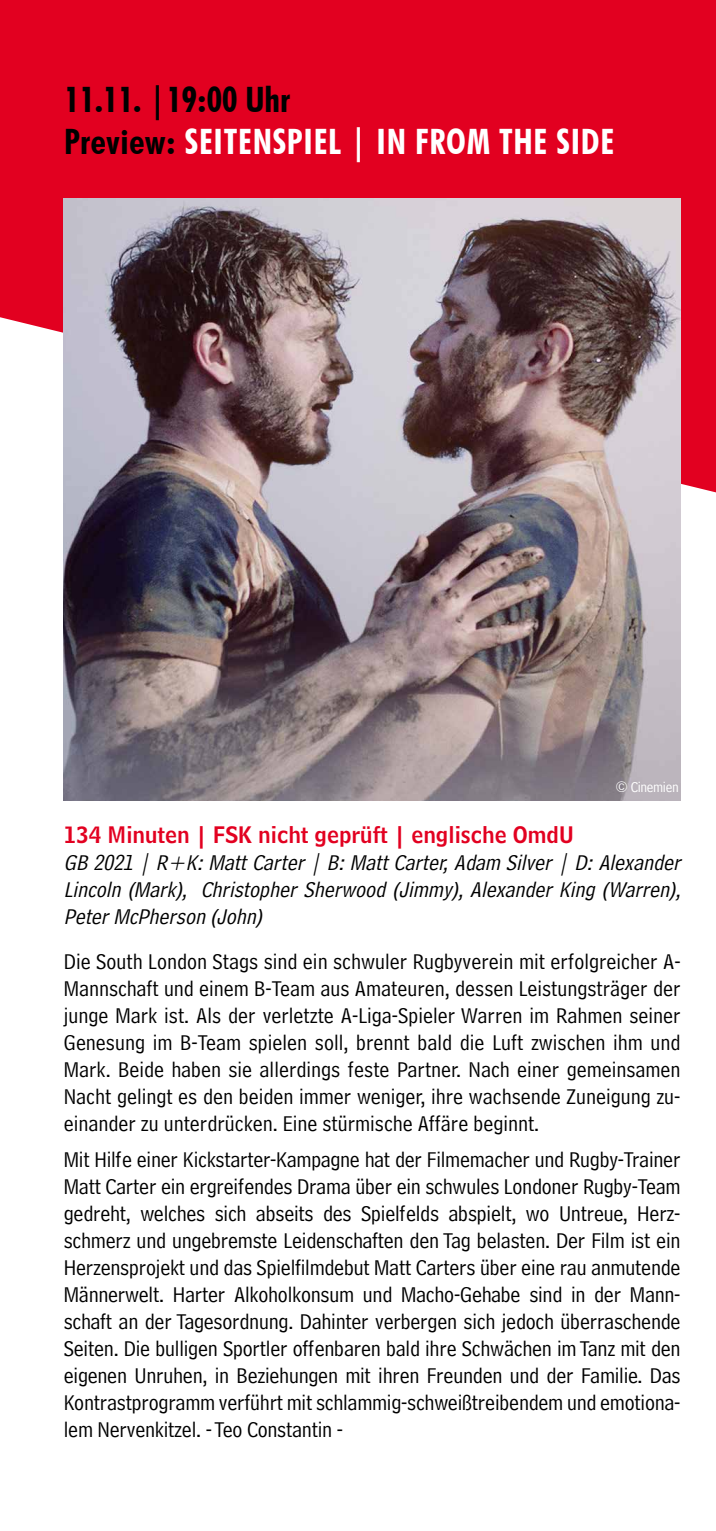
<style>
.page{position:relative;width:716px;height:1531px;background:#fff}
.page>*{position:absolute;margin:0;border:0;box-sizing:border-box;transform-origin:0 0}
.t1{font:700 condensed 35px/42px "Futura BT";letter-spacing:.02em;color:#fff}
.t2{font:22.5px/27px "Bell Centennial Std Address";letter-spacing:-.005em;color:#000;text-align:justify}
.t3{font:italic 22.5px/27px "Bell Centennial Std Address";color:#000;text-align:justify}
.t4{font:22.5px "Bell Centennial Std Name Num";color:#e20020}
.t5{font:15px "Bell Centennial Std Address";letter-spacing:-.02em;color:#fff}
.s1{color:#000}
</style>
<div class="page">
<svg style="left:0;top:0;width:716px;height:671px;background:#e62641"></svg>
<img style="left:63px;top:198px;width:617px;height:603px">
<h1 class="t1" style="left:64px;top:78px;width:551px"><span class="s1">11.11. |19:00 Uhr<br>Preview:</span> SEITENSPIEL | IN FROM THE SIDE</h1>
<p class="t5" style="left:615px;top:778px;width:65px">© Cinemien</p>
<p class="t4" style="left:64px;top:821px;width:511px">134 Minuten | FSK nicht geprüft | englische OmdU</p>
<p class="t3" style="left:64px;top:849px;width:624px">GB 2021| R+K:MattCarter| B:MattCarter,Adam Silver| D:Alexander Lincoln(Mark), ChristopherSherwood(Jimmy),AlexanderKing(Warren), PeterMcPherson(John)</p>
<p class="t2" style="left:64px;top:948px;width:618px">Die South London Stags sind ein schwuler Rugbyverein mit erfolgreicher A-Mannschaft und einem B-Team aus Amateuren, dessen Leistungsträger der junge Mark ist. Als der verletzte A-Liga-Spieler Warren im Rahmen seiner Genesung im B-Team spielen soll, brennt bald die Luft zwischen ihm und Mark. Beide haben sie allerdings feste Partner. Nach einer gemeinsamen Nacht gelingt es den beiden immer weniger, ihre wachsende Zuneigung zu&shy;einander zu unterdrücken. Eine stürmische Affäre beginnt.</p>
<p class="t2" style="left:64px;top:1146px;width:618px">Mit Hilfe einer Kickstarter-Kampagne hat der Filmemacher und Rugby-Trainer Matt Carter ein ergreifendes Drama über ein schwules Londoner Rugby-Team gedreht, welches sich abseits des Spielfelds abspielt, wo Untreue, Herz&shy;schmerz und ungebremste Leidenschaften den Tag belasten. Der Film ist ein Herzensprojekt und das Spielfilmdebut Matt Carters über eine rau anmutende Männerwelt. Harter Alkoholkonsum und Macho-Gehabe sind in der Mann&shy;schaft an der Tagesordnung. Dahinter verbergen sich jedoch überraschende Seiten. Die bulligen Sportler offenbaren bald ihre Schwächen im Tanz mit den eigenen Unruhen, in Beziehungen mit ihren Freunden und der Familie. Das Kontrastprogramm verführt mit schlammig-schweißtreibendem und emotiona&shy;lem Nervenkitzel. - Teo Constantin -</p>
</div>
